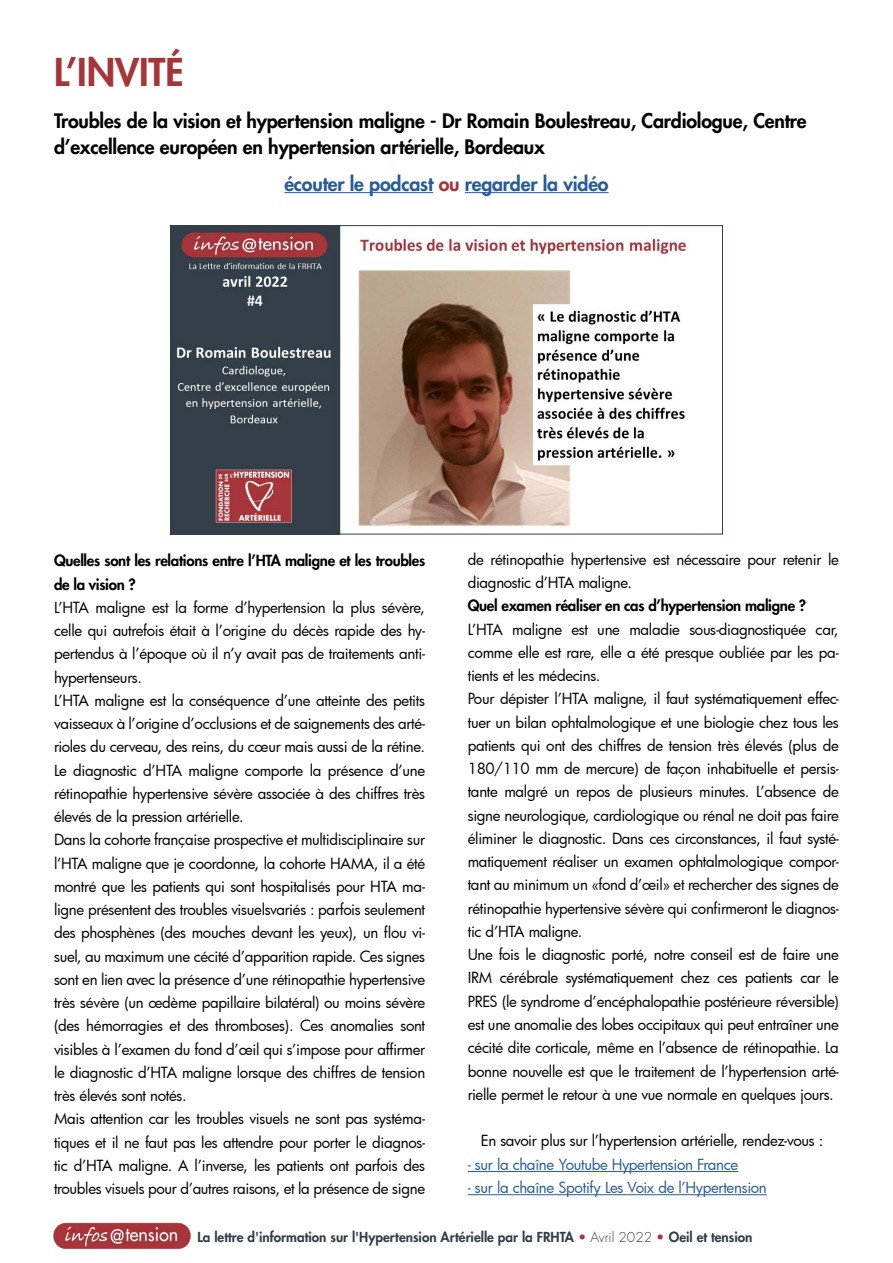
<style>
.page{position:relative;width:893px;height:1263px;background:#fff}
.page>*{position:absolute;margin:0;border:0;box-sizing:border-box;transform-origin:0 0}
.t1{font:800 37.5px "Futura";color:#a6353a}
.t2{font:800 19.5px/25.5px "Futura";letter-spacing:-.01em;color:#000}
.t3{font:800 19.5px "Futura";letter-spacing:-.01em;color:#275b9b}
.t4{font:15px/23.2px "Futura";letter-spacing:-.02em;color:#000}
.t5{font:800 15px/23.2px "Futura";letter-spacing:-.02em;color:#000}
.t6{font:15px "Futura";letter-spacing:-.02em;color:#275b9b}
.t7{font:800 13.5px "Futura";color:#303e49}
.s1{color:#a6353a}
.s2{font-weight:300;color:#a6353a}
.s3{font-weight:300}
</style>
<div class="page">
<img style="left:53px;top:1222px;width:138px;height:28px">
<hr style="left:284px;top:192px;width:149px;height:1px;background:#275b9b">
<hr style="left:465px;top:192px;width:144px;height:1px;background:#275b9b">
<hr style="left:468px;top:1171px;width:270px;height:1px;background:#275b9b">
<hr style="left:468px;top:1194px;width:299px;height:1px;background:#275b9b">
<img style="left:172px;top:227px;width:516px;height:305px">
<div style="left:170px;top:225px;width:553px;height:309px;border:1px solid #303e49"></div>
<h1 class="t1" style="left:54px;top:48px;width:131px">L’INVITÉ</h1>
<h2 class="t2" style="left:54px;top:108px;width:754px">Troubles de la vision et hypertension maligne - Dr Romain Boulestreau, Cardiologue, Centre d’excellence européen en hypertension artérielle, Bordeaux</h2>
<h2 class="t3" style="left:284px;top:172px;width:326px">écouter le podcast <span class="s1">ou</span> regarder la vidéo</h2>
<p class="t5" style="left:54px;top:549px;width:373px">Quelles sont les relations entre l’HTA maligne et les troubles de la vision ?</p>
<p class="t4" style="left:54px;top:595px;width:373px">L’HTA maligne est la forme d’hypertension la plus sévère, celle qui autrefois était à l’origine du décès rapide des hy&shy;pertendus à l’époque où il n’y avait pas de traitements anti&shy;hypertenseurs.<br>L’HTA maligne est la conséquence d’une atteinte des petits vaisseaux à l’origine d’occlusions et de saignements des arté&shy;rioles du cerveau, des reins, du cœur mais aussi de la rétine.<br>Le diagnostic d’HTA maligne comporte la présence d’une rétinopathie hypertensive sévère associée à des chiffres très élevés de la pression artérielle.<br>Dans la cohorte française prospective et multidisciplinaire sur l’HTA maligne que je coordonne, la cohorte HAMA, il a été montré que les patients qui sont hospitalisés pour HTA ma&shy;ligne présentent des troubles visuelsvariés : parfois seulement des phosphènes (des mouches devant les yeux), un flou vi&shy;suel, au maximum une cécité d’apparition rapide. Ces signes sont en lien avec la présence d’une rétinopathie hypertensive très sévère (un œdème papillaire bilatéral) ou moins sévère (des hémorragies et des thromboses). Ces anomalies sont visibles à l’examen du fond d’œil qui s’impose pour affirmer le diagnostic d’HTA maligne lorsque des chiffres de tension très élevés sont notés.<br>Mais attention car les troubles visuels ne sont pas systéma&shy;tiques et il ne faut pas les attendre pour porter le diagnos&shy;tic d’HTA maligne. A l’inverse, les patients ont parfois des troubles visuels pour d’autres raisons, et la présence de signe</p>
<p class="t4" style="left:468px;top:547px;width:373px">de rétinopathie hypertensive est nécessaire pour retenir le diagnostic d’HTA maligne.</p>
<p class="t5" style="left:468px;top:594px;width:340px">Quel examen réaliser en cas d’hypertension maligne ?</p>
<p class="t4" style="left:468px;top:617px;width:373px">L’HTA maligne est une maladie sous-diagnostiquée car, comme elle est rare, elle a été presque oubliée par les pa&shy;tients et les médecins.<br>Pour dépister l’HTA maligne, il faut systématiquement effec&shy;tuer un bilan ophtalmologique et une biologie chez tous les patients qui ont des chiffres de tension très élevés (plus de 180/110 mm de mercure) de façon inhabituelle et persis&shy;tante malgré un repos de plusieurs minutes. L’absence de signe neurologique, cardiologique ou rénal ne doit pas faire éliminer le diagnostic. Dans ces circonstances, il faut systé&shy;matiquement réaliser un examen ophtalmologique compor&shy;tant au minimum un «fond d’œil» et rechercher des signes de rétinopathie hypertensive sévère qui confirmeront le diagnos&shy;tic d’HTA maligne.<br>Une fois le diagnostic porté, notre conseil est de faire une IRM cérébrale systématiquement chez ces patients car le PRES (le syndrome d’encéphalopathie postérieure réversible) est une anomalie des lobes occipitaux qui peut entraîner une cécité dite corticale, même en l’absence de rétinopathie. La bonne nouvelle est que le traitement de l’hypertension arté&shy;rielle permet le retour à une vue normale en quelques jours.</p>
<p class="t4" style="left:481px;top:1129px;width:344px">En savoir plus sur l’hypertension artérielle, rendez-vous :</p>
<p class="t6" style="left:468px;top:1154px;width:272px">- sur la chaîne Youtube Hypertension France</p>
<p class="t6" style="left:468px;top:1177px;width:301px">- sur la chaîne Spotify Les Voix de l’Hypertension</p>
<p class="t7" style="left:197px;top:1229px;width:556px">La lettre d'information sur l'Hypertension Artérielle par la FRHTA <span class="s2">•</span> <span class="s3">Avril 2022</span> <span class="s2">•</span> Oeil et tension</p>
</div>
